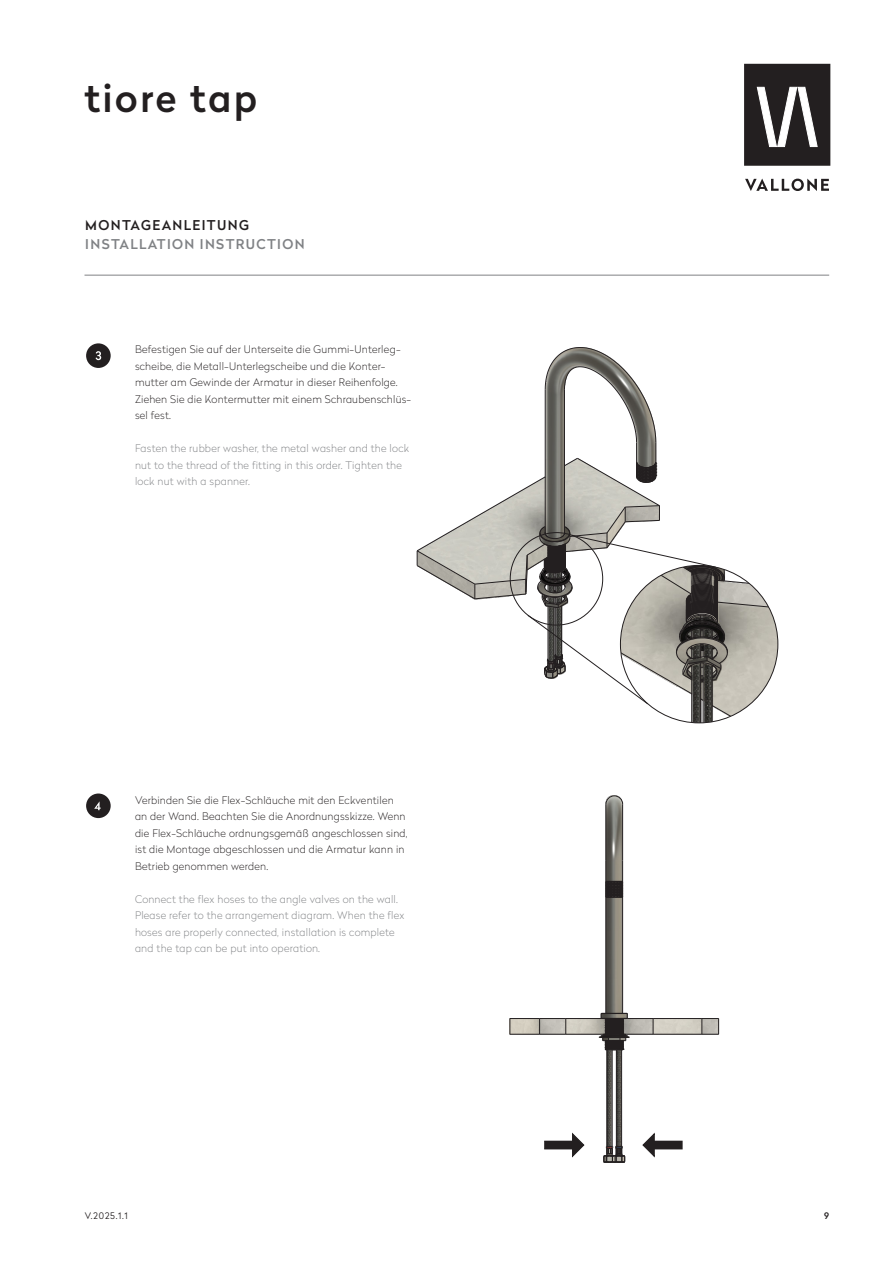
<style>
.page{position:relative;width:893px;height:1263px;background:#fff}
.page>*{position:absolute;margin:0;border:0;box-sizing:border-box;transform-origin:0 0}
.t1{font:500 38.55px "Radikal";letter-spacing:.06em;color:#231f20}
.t2{font:500 13.5px "Radikal";letter-spacing:.1em;color:#808285}
.t3{font:500 13.5px "Radikal";letter-spacing:.1em;color:#231f20}
.Fließtext_DE{font:100 10.5px/16.5px "Radikal";letter-spacing:.02em;color:#231f20}
.Fließtext_EN{font:100 10.5px/16.5px "Radikal";letter-spacing:.02em;color:#808285}
.t4{font:300 9px "Radikal";color:#231f20}
.t5{font:500 9px "Radikal";color:#231f20}
</style>
<div class="page">
<svg style="left:745px;top:179px;width:84px;height:12px"></svg>
<div style="left:745px;top:65px;width:84px;height:99px;background:#231f20"></div>
<div style="left:744px;top:64px;width:86px;height:102px;border:3px solid #231f20"></div>
<svg style="left:757px;top:87px;width:61px;height:60px"></svg>
<hr style="left:84px;top:275px;width:745px;height:1px;background:#808285">
<img style="left:511px;top:803px;width:191px;height:359px">
<svg style="left:605px;top:796px;width:18px;height:9px"></svg>
<hr style="left:606px;top:804px;width:1px;height:56px;background:#231f20">
<hr style="left:622px;top:804px;width:1px;height:56px;background:#231f20">
<hr style="left:622px;top:881px;width:1px;height:132px;background:#231f20">
<hr style="left:606px;top:881px;width:1px;height:132px;background:#231f20">
<svg style="left:605px;top:860px;width:18px;height:38px"></svg>
<svg style="left:603px;top:1146px;width:22px;height:17px"></svg>
<hr style="left:616px;top:1050px;width:1px;height:96px;background:#231f20">
<hr style="left:621px;top:1050px;width:1px;height:96px;background:#231f20">
<hr style="left:612px;top:1050px;width:1px;height:96px;background:#231f20">
<hr style="left:607px;top:1050px;width:1px;height:96px;background:#231f20">
<hr style="left:653px;top:1018px;width:49px;height:1px;background:#231f20">
<hr style="left:653px;top:1034px;width:49px;height:1px;background:#231f20">
<svg style="left:702px;top:1018px;width:17px;height:17px"></svg>
<svg style="left:510px;top:1019px;width:1px;height:15px"></svg>
<hr style="left:510px;top:1018px;width:30px;height:1px;background:#231f20">
<hr style="left:510px;top:1034px;width:30px;height:1px;background:#231f20">
<svg style="left:539px;top:1018px;width:27px;height:17px"></svg>
<hr style="left:566px;top:1018px;width:35px;height:1px;background:#231f20">
<hr style="left:566px;top:1034px;width:39px;height:1px;background:#231f20">
<svg style="left:599px;top:1013px;width:55px;height:38px"></svg>
<hr style="left:623px;top:1034px;width:30px;height:1px;background:#231f20">
<div style="left:86px;top:343px;width:25px;height:25px;background:#231f20;border-radius:50%"></div>
<svg style="left:96px;top:351px;width:5px;height:9px"></svg>
<hr style="left:703px;top:663px;width:1px;height:60px;background:#231f20">
<hr style="left:712px;top:665px;width:1px;height:58px;background:#231f20">
<hr style="left:700px;top:663px;width:1px;height:60px;background:#231f20">
<hr style="left:691px;top:665px;width:1px;height:58px;background:#231f20">
<svg style="left:416px;top:347px;width:362px;height:373px"></svg>
<div style="left:86px;top:793px;width:25px;height:25px;background:#231f20;border-radius:50%"></div>
<svg style="left:94px;top:801px;width:7px;height:9px"></svg>
<svg style="left:572px;top:1132px;width:13px;height:26px"></svg>
<div style="left:545px;top:1141px;width:31px;height:8px;background:#231f20"></div>
<svg style="left:642px;top:1132px;width:13px;height:26px"></svg>
<div style="left:651px;top:1141px;width:31px;height:8px;background:#231f20"></div>
<h1 class="t1" style="left:84px;top:70px;width:174px">tiore tap</h1>
<p class="t3" style="left:85px;top:215px;width:165px">MONTAGEANLEITUNG</p>
<p class="t2" style="left:85px;top:235px;width:221px">INSTALLATION INSTRUCTION</p>
<p class="Fließtext_DE" style="left:135px;top:341px;width:278px">Befestigen Sie auf der Unterseite die Gummi-Unterleg&shy;scheibe, die Metall-Unterlegscheibe und die Konter&shy;mutter am Gewinde der Armatur in dieser Reihenfolge.<br>Ziehen Sie die Kontermutter mit einem Schraubenschlüs&shy;sel fest.</p>
<p class="Fließtext_EN" style="left:135px;top:440px;width:276px">Fasten the rubber washer, the metal washer and the lock nut to the thread of the fitting in this order. Tighten the lock nut with a spanner.</p>
<p class="Fließtext_DE" style="left:135px;top:791px;width:274px">Verbinden Sie die Flex-Schläuche mit den Eckventilen an der Wand. Beachten Sie die Anordnungsskizze. Wenn die Flex-Schläuche ordnungsgemäß angeschlossen sind, ist die Montage abgeschlossen und die Armatur kann in Betrieb genommen werden.</p>
<p class="Fließtext_EN" style="left:135px;top:890px;width:271px">Connect the flex hoses to the angle valves on the wall.<br>Please refer to the arrangement diagram. When the flex hoses are properly connected, installation is complete and the tap can be put into operation.</p>
<p class="t4" style="left:85px;top:1209px;width:45px">V.2025.1.1</p>
<p class="t5" style="left:824px;top:1209px;width:6px">9</p>
</div>
